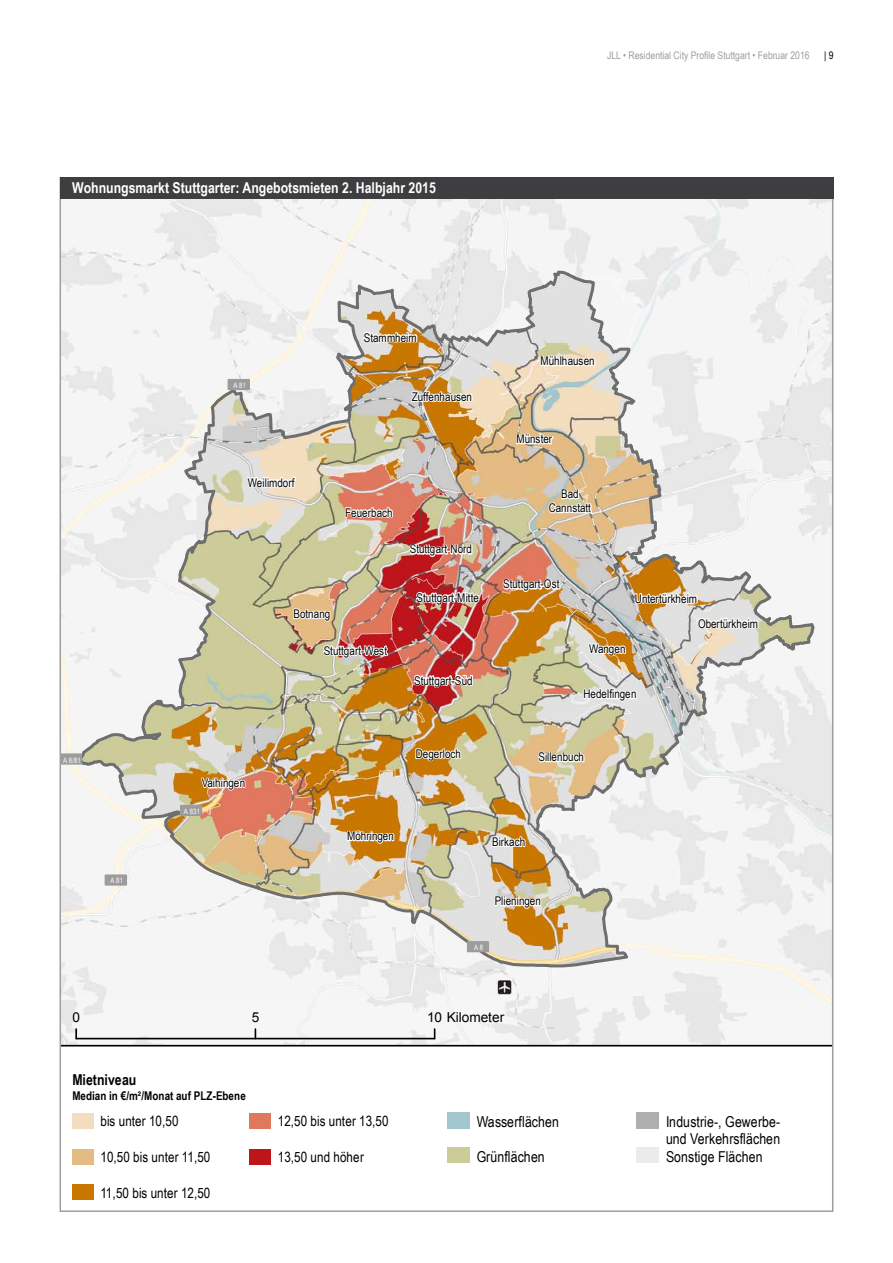
<style>
.page{position:relative;width:893px;height:1263px;background:#fff}
.page>*{position:absolute;margin:0;border:0;box-sizing:border-box;transform-origin:0 0}
.t1{font:15px/17.4px "Arial Narrow";letter-spacing:.01em;color:#000;text-align:justify}
.t2{font:700 15px "Arial Narrow";color:#fff}
.t3{font:700 15px "Arial Narrow";color:#000}
.t4{font:14.25px "Arial Narrow";letter-spacing:.005em;color:#000}
.t5{font:13.65px "Arial";color:#000}
.t6{font:12px/14px "Arial Narrow";color:#000;text-align:center}
.t7{font:700 12px "Arial Narrow";color:#000}
.t8{font:10.5px "Arial Narrow";color:#9c9e9f}
.t9{font:10.5px "Arial Narrow";color:#000}
.t10{font:7.35px "Arial Narrow";letter-spacing:.025em;color:#fff}
</style>
<div class="page">
<img style="left:63px;top:198px;width:767px;height:847px">
<svg style="left:163px;top:270px;width:653px;height:699px"></svg>
<img style="left:77px;top:269px;width:495px;height:552px">
<svg style="left:547px;top:488px;width:47px;height:27px"></svg>
<svg style="left:491px;top:835px;width:35px;height:14px"></svg>
<svg style="left:292px;top:607px;width:39px;height:16px"></svg>
<svg style="left:414px;top:747px;width:48px;height:16px"></svg>
<svg style="left:344px;top:506px;width:50px;height:13px"></svg>
<svg style="left:582px;top:688px;width:56px;height:15px"></svg>
<svg style="left:346px;top:817px;width:49px;height:41px"></svg>
<svg style="left:540px;top:342px;width:56px;height:32px"></svg>
<svg style="left:515px;top:420px;width:40px;height:38px"></svg>
<svg style="left:696px;top:615px;width:63px;height:15px"></svg>
<svg style="left:494px;top:894px;width:48px;height:16px"></svg>
<svg style="left:537px;top:751px;width:48px;height:13px"></svg>
<svg style="left:362px;top:329px;width:56px;height:15px"></svg>
<img style="left:415px;top:580px;width:67px;height:26px">
<svg style="left:408px;top:539px;width:65px;height:21px"></svg>
<svg style="left:501px;top:577px;width:60px;height:17px"></svg>
<svg style="left:412px;top:672px;width:62px;height:17px"></svg>
<svg style="left:322px;top:641px;width:68px;height:25px"></svg>
<svg style="left:634px;top:591px;width:65px;height:14px"></svg>
<svg style="left:199px;top:777px;width:47px;height:16px"></svg>
<svg style="left:587px;top:630px;width:40px;height:30px"></svg>
<svg style="left:246px;top:463px;width:51px;height:30px"></svg>
<svg style="left:410px;top:390px;width:63px;height:14px"></svg>
<svg style="left:180px;top:805px;width:22px;height:11px"></svg>
<svg style="left:105px;top:874px;width:22px;height:12px"></svg>
<svg style="left:63px;top:753px;width:19px;height:12px"></svg>
<svg style="left:228px;top:379px;width:22px;height:11px"></svg>
<svg style="left:467px;top:941px;width:22px;height:11px"></svg>
<svg style="left:75px;top:1029px;width:2px;height:9px"></svg>
<hr style="left:76px;top:1038px;width:359px;height:1px;background:#000">
<hr style="left:60px;top:1045px;width:773px;height:1px;background:#000">
<div style="left:447px;top:1112px;width:23px;height:17px;background:#a3c5cd"></div>
<div style="left:447px;top:1147px;width:23px;height:16px;background:#cc9"></div>
<div style="left:636px;top:1112px;width:23px;height:17px;background:#aeafb0"></div>
<div style="left:636px;top:1147px;width:23px;height:16px;background:#ebebeb"></div>
<div style="left:72px;top:1113px;width:21px;height:16px;background:#f2ddbf"></div>
<div style="left:72px;top:1149px;width:21px;height:15px;background:#e4bb80"></div>
<div style="left:72px;top:1184px;width:21px;height:16px;background:#ca7700"></div>
<div style="left:250px;top:1113px;width:21px;height:16px;background:#e0785e"></div>
<div style="left:250px;top:1149px;width:21px;height:15px;background:#bd151a"></div>
<div style="left:60px;top:177px;width:773px;height:21px;background:#3e3d40"></div>
<p class="t2" style="left:72px;top:176px;width:365px">Wohnungsmarkt Stuttgarter: Angebotsmieten 2. Halbjahr 2015</p>
<p class="t8" style="left:607px;top:47px;width:204px">JLL • Residential City Profile Stuttgart • Februar 2016</p>
<p class="t9" style="left:824px;top:47px;width:11px">| 9</p>
<p class="t10" style="left:63px;top:755px;width:19px">A 8/81</p>
<p class="t10" style="left:110px;top:875px;width:14px">A81</p>
<p class="t10" style="left:233px;top:380px;width:14px">A81</p>
<p class="t6" style="left:364px;top:330px;width:54px">Stammheim</p>
<p class="t6" style="left:412px;top:389px;width:62px">Zuffenhausen</p>
<p class="t6" style="left:248px;top:475px;width:48px">Weilimdorf</p>
<p class="t6" style="left:345px;top:505px;width:49px">Feuerbach</p>
<p class="t6" style="left:294px;top:606px;width:38px">Botnang</p>
<p class="t6" style="left:410px;top:542px;width:64px">Stuttgart-Nord</p>
<p class="t6" style="left:417px;top:590px;width:64px">Stuttgart-Mitte</p>
<p class="t6" style="left:324px;top:643px;width:65px">Stuttgart-West</p>
<p class="t6" style="left:414px;top:673px;width:60px">Stuttgart-Süd</p>
<p class="t6" style="left:541px;top:354px;width:56px">Mühlhausen</p>
<p class="t6" style="left:516px;top:432px;width:37px">Münster</p>
<p class="t6" style="left:549px;top:487px;width:44px">Bad<br>Cannstatt</p>
<p class="t6" style="left:503px;top:577px;width:58px">Stuttgart-Ost</p>
<p class="t6" style="left:635px;top:591px;width:64px">Untertürkheim</p>
<p class="t6" style="left:589px;top:641px;width:38px">Wangen</p>
<p class="t6" style="left:583px;top:687px;width:54px">Hedelfingen</p>
<p class="t6" style="left:698px;top:616px;width:62px">Obertürkheim</p>
<p class="t6" style="left:202px;top:775px;width:45px">Vaihingen</p>
<p class="t10" style="left:184px;top:806px;width:18px">A 831</p>
<p class="t6" style="left:416px;top:746px;width:47px">Degerloch</p>
<p class="t6" style="left:347px;top:829px;width:48px">Möhringen</p>
<p class="t6" style="left:538px;top:750px;width:47px">Sillenbuch</p>
<p class="t6" style="left:492px;top:834px;width:35px">Birkach</p>
<p class="t6" style="left:495px;top:894px;width:48px">Plieningen</p>
<p class="t10" style="left:474px;top:942px;width:11px">A8</p>
<p class="t5" style="left:73px;top:1008px;width:9px">0</p>
<p class="t5" style="left:252px;top:1008px;width:9px">5</p>
<p class="t5" style="left:427px;top:1008px;width:79px">10 Kilometer</p>
<p class="t3" style="left:72px;top:1069px;width:66px">Mietniveau</p>
<p class="t7" style="left:72px;top:1087px;width:175px">Median in €/m²/Monat auf PLZ-Ebene</p>
<p class="t4" style="left:101px;top:1111px;width:80px">bis unter 10,50</p>
<p class="t4" style="left:101px;top:1146px;width:111px">10,50 bis unter 11,50</p>
<p class="t4" style="left:101px;top:1182px;width:111px">11,50 bis unter 12,50</p>
<p class="t4" style="left:278px;top:1111px;width:112px">12,50 bis unter 13,50</p>
<p class="t4" style="left:278px;top:1146px;width:88px">13,50 und höher</p>
<p class="t1" style="left:477px;top:1113px;width:84px">Wasserflächen</p>
<p class="t1" style="left:477px;top:1147px;width:70px">Grünflächen</p>
<p class="t1" style="left:666px;top:1112px;width:116px">Industrie-, Gewerbe&shy;und Verkehrsflächen Sonstige Flächen</p>
</div>
